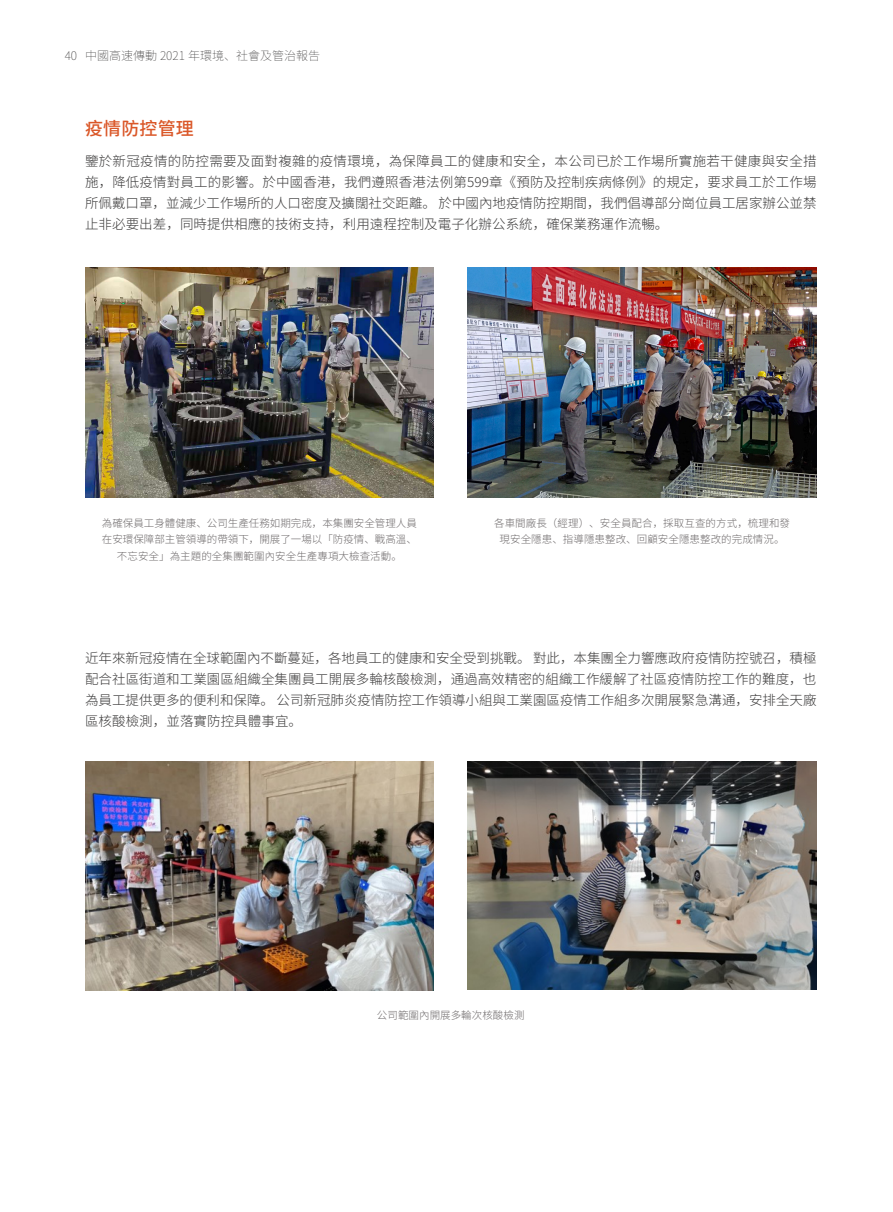
<style>
.page{position:relative;width:893px;height:1212px;background:#fff}
.page>*{position:absolute;margin:0;border:0;box-sizing:border-box;transform-origin:0 0}
.小標題{font:500 18px "Source Han Sans CN";letter-spacing:.01em;color:#da5728}
.正文{font:300 13.5px/21px "Source Han Sans CN";letter-spacing:.005em;color:#3c3b3b;text-align:justify}
.t1{font:200 12px "Source Han Sans CN";color:#3c3b3b}
.正文-2{font:300 10.5px/16.5px "Source Han Sans CN";letter-spacing:.005em;color:#6e6a6b;text-align:center}
</style>
<div class="page">
<img style="left:85px;top:268px;width:349px;height:229px">
<img style="left:468px;top:268px;width:348px;height:229px">
<img style="left:468px;top:761px;width:348px;height:228px">
<img style="left:85px;top:761px;width:349px;height:229px">
<p class="t1" style="left:65px;top:49px;width:257px">40 中國高速傳動 2021 年環境、社會及管治報告</p>
<p class="小標題" style="left:85px;top:118px;width:110px">疫情防控管理</p>
<p class="正文" style="left:85px;top:151px;width:733px">鑒於新冠疫情的防控需要及面對複雜的疫情環境，為保障員工的健康和安全，本公司已於工作場所實施若干健康與安全措施，降低疫情對員工的影響。於中國香港，我們遵照香港法例第599章《預防及控制疾病條例》的規定，要求員工於工作場所佩戴口罩，並減少工作場所的人口密度及擴闊社交距離。 於中國內地疫情防控期間，我們倡導部分崗位員工居家辦公並禁止非必要出差，同時提供相應的技術支持，利用遠程控制及電子化辦公系統，確保業務運作流暢。</p>
<p class="正文-2" style="left:102px;top:515px;width:316px">為確保員工身體健康、公司生產任務如期完成，本集團安全管理人員在安環保障部主管領導的帶領下，開展了一場以「防疫情、戰高溫、不忘安全」為主題的全集團範圍內安全生產專項大檢查活動。</p>
<p class="正文-2" style="left:494px;top:515px;width:297px">各車間廠長（經理）、安全員配合，採取互查的方式，梳理和發現安全隱患、指導隱患整改、回顧安全隱患整改的完成情況。</p>
<p class="正文" style="left:85px;top:648px;width:733px">近年來新冠疫情在全球範圍內不斷蔓延，各地員工的健康和安全受到挑戰。 對此，本集團全力響應政府疫情防控號召，積極配合社區街道和工業園區組織全集團員工開展多輪核酸檢測，通過高效精密的組織工作緩解了社區疫情防控工作的難度，也為員工提供更多的便利和保障。 公司新冠肺炎疫情防控工作領導小組與工業園區疫情工作組多次開展緊急溝通，安排全天廠區核酸檢測，並落實防控具體事宜。</p>
<p class="正文-2" style="left:377px;top:1006px;width:149px">公司範圍內開展多輪次核酸檢測</p>
</div>
